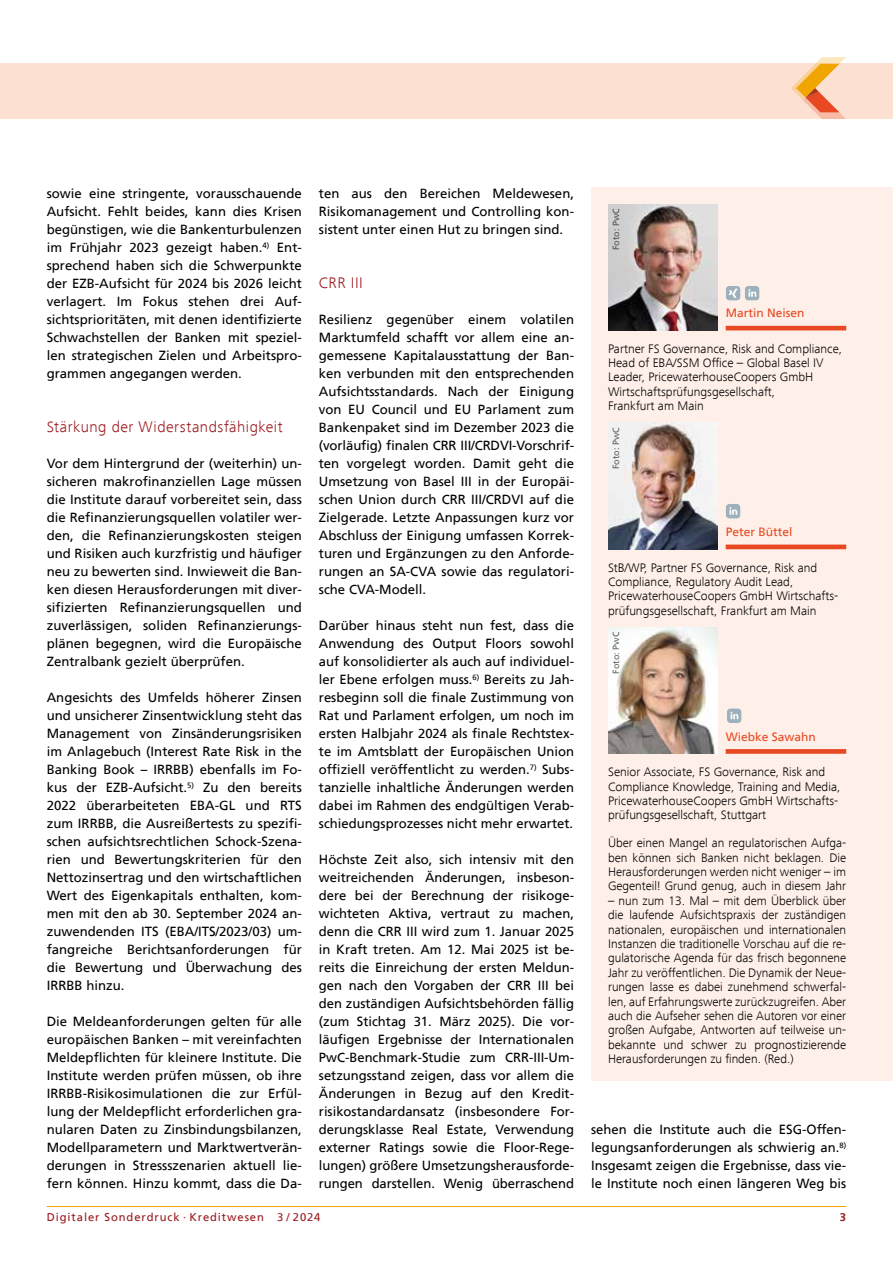
<style>
.page{position:relative;width:893px;height:1263px;background:#fff}
.page>*{position:absolute;margin:0;border:0;box-sizing:border-box;transform-origin:0 0}
.Zwischenüberschrift{font:300 15.75px "Frutiger Next Com";letter-spacing:.035em;color:#9a191e}
.Fließtext{font:13.2px/18px "Frutiger";color:#000;text-align:justify}
.Vorspann{font:300 12.75px/14.4px "Frutiger Next Com";color:#000;text-align:justify}
.Autoreninformation{font:300 12.75px/14.4px "Frutiger Next Com";color:#000}
.Autor_Bild_2_Autoren{font:12px "Frutiger";color:#e84922}
.t1{font:11.25px "Frutiger";letter-spacing:.08em;color:#9a191e}
.t2{font:700 11.25px "Frutiger";color:#9a191e}
.t3{font:9px "Frutiger";color:#000}
</style>
<div class="page">
<hr style="left:47px;top:1206px;width:799px;height:1px;background:#f0a400">
<div style="left:0;top:64px;width:893px;height:55px;background:#fce0d1"></div>
<svg style="left:791px;top:57px;width:55px;height:62px"></svg>
<div style="left:591px;top:187px;width:302px;height:893px;background:#feefe8"></div>
<img style="left:608px;top:204px;width:109px;height:126px">
<hr style="left:726px;top:326px;width:120px;height:4px;background:#e84922">
<img style="left:608px;top:423px;width:109px;height:126px">
<img style="left:608px;top:627px;width:109px;height:127px">
<div style="left:726px;top:749px;width:120px;height:5px;background:#e84922"></div>
<svg style="left:727px;top:708px;width:15px;height:15px"></svg>
<hr style="left:726px;top:545px;width:120px;height:4px;background:#e84922">
<svg style="left:726px;top:504px;width:15px;height:15px"></svg>
<svg style="left:726px;top:286px;width:34px;height:15px"></svg>
<p class="Fließtext" style="left:47px;top:185px;width:257px">sowie eine stringente, vorausschauende Aufsicht. Fehlt beides, kann dies Krisen begünstigen, wie die Bankenturbulenzen im Frühjahr 2023 gezeigt haben.<sup>4)</sup> Ent&shy;sprechend haben sich die Schwerpunkte der EZB-Aufsicht für 2024 bis 2026 leicht verlagert. Im Fokus stehen drei Auf&shy;sichtsprioritäten, mit denen identifizierte Schwachstellen der Banken mit speziel&shy;len strategischen Zielen und Arbeitspro&shy;grammen angegangen werden.</p>
<p class="Zwischenüberschrift" style="left:47px;top:418px;width:237px">Stärkung der Widerstandsfähigkeit</p>
<p class="Fließtext" style="left:47px;top:455px;width:257px">Vor dem Hintergrund der (weiterhin) un&shy;sicheren makrofinanziellen Lage müssen die Institute darauf vorbereitet sein, dass die Refinanzierungsquellen volatiler wer&shy;den, die Refinanzierungskosten steigen und Risiken auch kurzfristig und häufiger neu zu bewerten sind. Inwieweit die Ban&shy;ken diesen Herausforderungen mit diver&shy;sifizierten Refinanzierungsquellen und zuverlässigen, soliden Refinanzierungs&shy;plänen begegnen, wird die Europäische Zentralbank gezielt überprüfen.</p>
<p class="Fließtext" style="left:47px;top:689px;width:257px">Angesichts des Umfelds höherer Zinsen und unsicherer Zinsentwicklung steht das Management von Zinsänderungsrisiken im Anlagebuch (Interest Rate Risk in the Banking Book – IRRBB) ebenfalls im Fo&shy;kus der EZB-Aufsicht.<sup>5)</sup> Zu den bereits 2022 überarbeiteten EBA-GL und RTS zum IRRBB, die Ausreißertests zu spezifi&shy;schen aufsichtsrechtlichen Schock-Szena&shy;rien und Bewertungskriterien für den Nettozinsertrag und den wirtschaftlichen Wert des Eigenkapitals enthalten, kom&shy;men mit den ab 30. September 2024 an&shy;zuwendenden ITS (EBA/ITS/2023/03) um&shy;fangreiche Berichtsanforderungen für die Bewertung und Überwachung des IRRBB hinzu.</p>
<p class="Fließtext" style="left:47px;top:1013px;width:257px">Die Meldeanforderungen gelten für alle europäischen Banken – mit vereinfachten Meldepflichten für kleinere Institute. Die Institute werden prüfen müssen, ob ihre IRRBB-Risikosimulationen die zur Erfül&shy;lung der Meldepflicht erforderlichen gra&shy;nularen Daten zu Zinsbindungsbilanzen, Modellparametern und Marktwertverän&shy;derungen in Stressszenarien aktuell lie&shy;fern können. Hinzu kommt, dass die Da-</p>
<p class="Fließtext" style="left:319px;top:185px;width:257px">ten aus den Bereichen Meldewesen, Risikomanagement und Controlling kon&shy;sistent unter einen Hut zu bringen sind.</p>
<p class="Zwischenüberschrift" style="left:319px;top:274px;width:46px">CRR III</p>
<p class="Fließtext" style="left:319px;top:311px;width:257px">Resilienz gegenüber einem volatilen Marktumfeld schafft vor allem eine an&shy;gemessene Kapitalausstattung der Ban&shy;ken verbunden mit den entsprechenden Aufsichtsstandards. Nach der Einigung von EU Council und EU Parlament zum Bankenpaket sind im Dezember 2023 die (vorläufig) finalen CRR III/CRDVI-Vorschrif&shy;ten vorgelegt worden. Damit geht die Umsetzung von Basel III in der Europäi&shy;schen Union durch CRR III/CRDVI auf die Zielgerade. Letzte Anpassungen kurz vor Abschluss der Einigung umfassen Korrek&shy;turen und Ergänzungen zu den Anforde&shy;rungen an SA-CVA sowie das regulatori&shy;sche CVA-Modell.</p>
<p class="Fließtext" style="left:319px;top:617px;width:257px">Darüber hinaus steht nun fest, dass die Anwendung des Output Floors sowohl auf konsolidierter als auch auf individuel&shy;ler Ebene erfolgen muss.<sup>6)</sup> Bereits zu Jah&shy;resbeginn soll die finale Zustimmung von Rat und Parlament erfolgen, um noch im ersten Halbjahr 2024 als finale Rechtstex&shy;te im Amtsblatt der Europäischen Union offiziell veröffentlicht zu werden.<sup>7)</sup> Subs&shy;tanzielle inhaltliche Änderungen werden dabei im Rahmen des endgültigen Verab&shy;schiedungsprozesses nicht mehr erwartet.</p>
<p class="Fließtext" style="left:319px;top:851px;width:257px">Höchste Zeit also, sich intensiv mit den weitreichenden Änderungen, insbeson&shy;dere bei der Berechnung der risikoge&shy;wichteten Aktiva, vertraut zu machen, denn die CRR III wird zum 1. Januar 2025 in Kraft treten. Am 12. Mai 2025 ist be&shy;reits die Einreichung der ersten Meldun&shy;gen nach den Vorgaben der CRR III bei den zuständigen Aufsichtsbehörden fällig (zum Stichtag 31. März 2025). Die vor&shy;läufigen Ergebnisse der Internationalen PwC-Benchmark-Studie zum CRR-III-Um&shy;setzungsstand zeigen, dass vor allem die Änderungen in Bezug auf den Kredit&shy;risikostandardansatz (insbesondere For&shy;derungsklasse Real Estate, Verwendung externer Ratings sowie die Floor-Rege&shy;lungen) größere Umsetzungsherausforde&shy;rungen darstellen. Wenig überraschend</p>
<p class="t3" style="left:612px;top:250px;width:44px;rotate:-90deg">Foto: PwC</p>
<p class="Autor_Bild_2_Autoren" style="left:726px;top:308px;width:80px">Martin Neisen</p>
<p class="Autoreninformation" style="left:608px;top:341px;width:236px">Partner FS Governance, Risk and Compliance, Head of EBA/SSM Office – Global Basel IV Leader, PricewaterhouseCoopers GmbH Wirtschaftsprüfungsgesellschaft,<br>Frankfurt am Main</p>
<p class="t3" style="left:612px;top:469px;width:44px;rotate:-90deg">Foto: PwC</p>
<p class="Autor_Bild_2_Autoren" style="left:726px;top:526px;width:68px">Peter Büttel</p>
<p class="Autoreninformation" style="left:608px;top:560px;width:231px">StB/WP, Partner FS Governance, Risk and Compliance, Regulatory Audit Lead, PricewaterhouseCoopers GmbH Wirtschafts&shy;prüfungsgesellschaft, Frankfurt am Main</p>
<p class="t3" style="left:612px;top:674px;width:44px;rotate:-90deg">Foto: PwC</p>
<p class="Autor_Bild_2_Autoren" style="left:726px;top:731px;width:92px">Wiebke Sawahn</p>
<p class="Autoreninformation" style="left:608px;top:765px;width:234px">Senior Associate, FS Governance, Risk and Compliance Knowledge, Training and Media, PricewaterhouseCoopers GmbH Wirtschafts&shy;prüfungsgesellschaft, Stuttgart</p>
<p class="Vorspann" style="left:608px;top:836px;width:240px">Über einen Mangel an regulatorischen Aufga&shy;ben können sich Banken nicht beklagen. Die Herausforderungen werden nicht weniger – im Gegenteil! Grund genug, auch in diesem Jahr</p>
<p class="Vorspann" style="left:608px;top:893px;width:240px">– nun zum 13. Mal – mit dem Überblick über die laufende Aufsichtspraxis der zuständigen nationalen, europäischen und internationalen Instanzen die traditionelle Vorschau auf die re&shy;gulatorische Agenda für das frisch begonnene Jahr zu veröffentlichen. Die Dynamik der Neue&shy;rungen lasse es dabei zunehmend schwerfal&shy;len, auf Erfahrungswerte zurückzugreifen. Aber auch die Aufseher sehen die Autoren vor einer großen Aufgabe, Antworten auf teilweise un&shy;bekannte und schwer zu prognostizierende Herausforderungen zu finden. (Red.)</p>
<p class="Fließtext" style="left:591px;top:1121px;width:257px">sehen die Institute auch die ESG--Offen&shy;legungsanforderungen als schwierig an.<sup>8)<br></sup>Insgesamt zeigen die Ergebnisse, dass vie&shy;le Institute noch einen längeren Weg bis</p>
<p class="t1" style="left:47px;top:1211px;width:275px">Digitaler Sonderdruck · Kreditwesen 3 / 2024</p>
<p class="t2" style="left:840px;top:1211px;width:8px">3</p>
</div>
